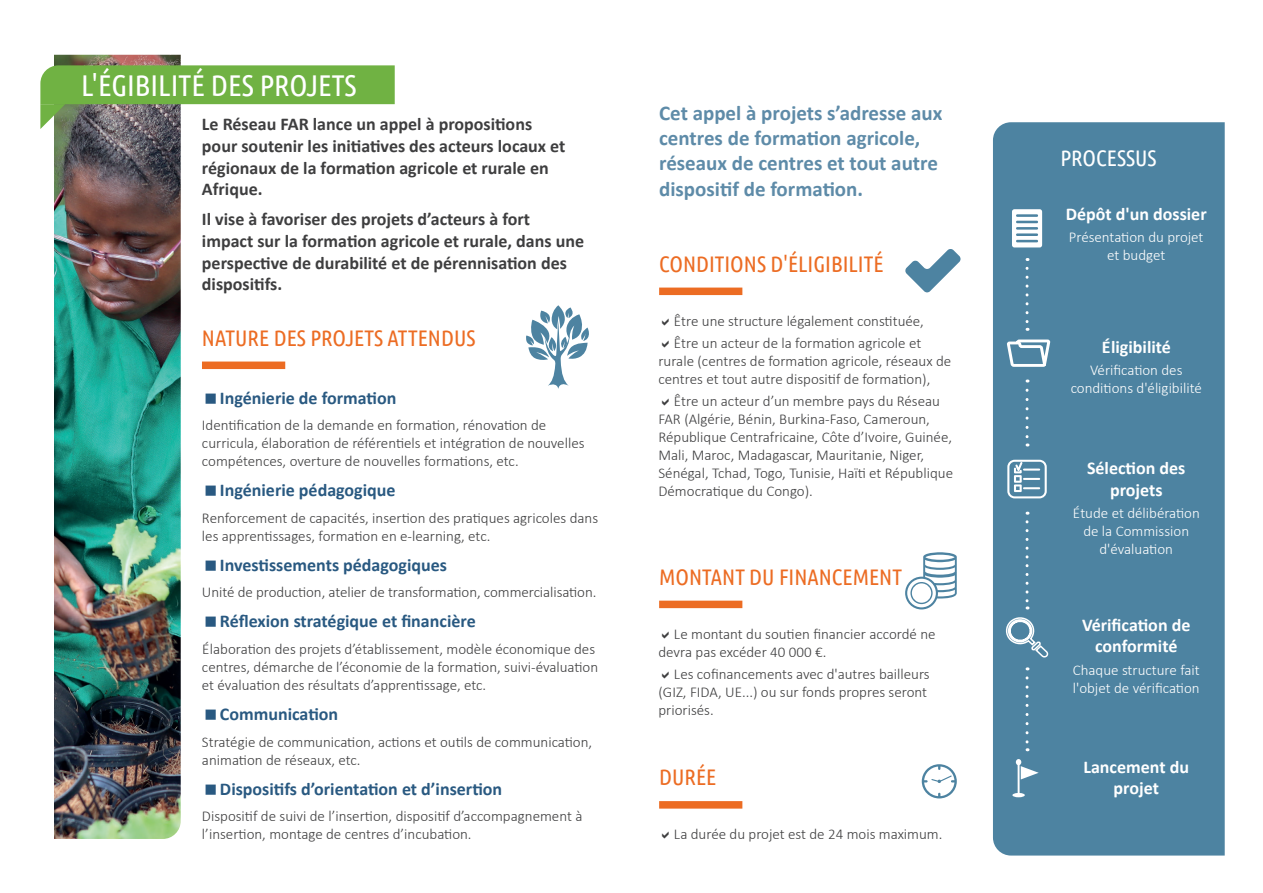
<style>
.page{position:relative;width:1263px;height:893px;background:#fff}
.page>*{position:absolute;margin:0;border:0;box-sizing:border-box;transform-origin:0 0}
.t1{font:30px "Ubuntu Condensed";color:#fff}
.t2{font:22.5px "Ubuntu Condensed";color:#ec6c23}
.t3{font:22.5px "Ubuntu Condensed";color:#fff}
.t4{font:700 21px/25.2px "Calibri";color:#5e8ba8}
.t5{font:700 18px/21.6px "Calibri";color:#3e3e3f}
.t6{font:700 18px "Calibri";color:#295981}
.t7{font:700 18px/21.6px "Calibri";color:#fff;text-align:center}
.t8{font:300 15px/18px "Calibri";color:#3e3e3f}
.t9{font:300 15px/18px "Calibri";color:#fff;text-align:center}
</style>
<div class="page">
<svg style="left:526px;top:305px;width:63px;height:84px"></svg>
<div style="left:993px;top:122px;width:232px;height:733px;background:#4d83a1"></div>
<svg style="left:1012px;top:209px;width:30px;height:38px"></svg>
<svg style="left:1025px;top:390px;width:3px;height:56px"></svg>
<svg style="left:1025px;top:522px;width:3px;height:87px"></svg>
<svg style="left:1025px;top:678px;width:3px;height:73px"></svg>
<svg style="left:1006px;top:268px;width:45px;height:114px;background:#5f8faa"></svg>
<svg style="left:1005px;top:615px;width:45px;height:43px;background:#729db5"></svg>
<svg style="left:1007px;top:460px;width:40px;height:38px"></svg>
<svg style="left:1012px;top:759px;width:27px;height:38px"></svg>
<div style="left:202px;top:362px;width:83px;height:7px;background:#ec6c23"></div>
<img style="left:54px;top:55px;width:127px;height:784px">
<div style="left:659px;top:288px;width:83px;height:7px;background:#ec6c23"></div>
<div style="left:659px;top:601px;width:83px;height:7px;background:#ec6c23"></div>
<div style="left:659px;top:801px;width:83px;height:8px;background:#ec6c23"></div>
<svg style="left:905px;top:552px;width:52px;height:57px"></svg>
<svg style="left:922px;top:764px;width:35px;height:34px"></svg>
<svg style="left:905px;top:249px;width:56px;height:44px"></svg>
<svg style="left:40px;top:65px;width:355px;height:64px"></svg>
<h1 class="t1" style="left:81px;top:67px;width:277px">L'ÉGIBILITÉ DES PROJETS</h1>
<p class="t5" style="left:202px;top:113px;width:365px">Le Réseau FAR lance un appel à propositions pour soutenir les initiatives des acteurs locaux et régionaux de la formation agricole et rurale en Afrique.</p>
<p class="t5" style="left:202px;top:208px;width:384px">Il vise à favoriser des projets d’acteurs à fort impact sur la formation agricole et rurale, dans une perspective de durabilité et de pérennisation des dispositifs.</p>
<h2 class="t2" style="left:202px;top:324px;width:275px">NATURE DES PROJETS ATTENDUS</h2>
<p class="t6" style="left:220px;top:385px;width:178px">Ingénierie de formation</p>
<p class="t8" style="left:202px;top:416px;width:384px">Identification de la demande en formation, rénovation de curricula, élaboration de référentiels et intégration de nouvelles compétences, overture de nouvelles formations, etc.</p>
<p class="t6" style="left:220px;top:477px;width:177px">Ingénierie pédagogique</p>
<p class="t8" style="left:202px;top:508px;width:398px">Renforcement de capacités, insertion des pratiques agricoles dans les apprentissages, formation en e-learning, etc.</p>
<p class="t6" style="left:220px;top:552px;width:229px">Investissements pédagogiques</p>
<p class="t8" style="left:202px;top:583px;width:396px">Unité de production, atelier de transformation, commercialisation.</p>
<p class="t6" style="left:220px;top:609px;width:257px">Réflexion stratégique et financière</p>
<p class="t8" style="left:202px;top:640px;width:398px">Élaboration des projets d’établissement, modèle économique des centres, démarche de l’économie de la formation, suivi-évaluation et évaluation des résultats d’apprentissage, etc.</p>
<p class="t6" style="left:220px;top:701px;width:120px">Communication</p>
<p class="t8" style="left:202px;top:732px;width:392px">Stratégie de communication, actions et outils de communication, animation de réseaux, etc.</p>
<p class="t6" style="left:220px;top:776px;width:284px">Dispositifs d’orientation et d’insertion</p>
<p class="t8" style="left:202px;top:807px;width:382px">Dispositif de suivi de l’insertion, dispositif d’accompagnement à l’insertion, montage de centres d’incubation.</p>
<h3 class="t4" style="left:659px;top:100px;width:285px">Cet appel à projets s’adresse aux centres de formation agricole, réseaux de centres et tout autre dispositif de formation.</h3>
<h2 class="t2" style="left:659px;top:250px;width:226px">CONDITIONS D'ÉLIGIBILITÉ</h2>
<p class="t8" style="left:674px;top:309px;width:252px;line-height:22.2px">Être une structure légalement constituée,<br>Être un acteur de la formation agricole et</p>
<p class="t8" style="left:658px;top:352px;width:294px">rurale (centres de formation agricole, réseaux de centres et tout autre dispositif de formation),</p>
<p class="t8" style="left:658px;top:392px;width:296px;text-indent:15px">Être un acteur d’un membre pays du Réseau FAR (Algérie, Bénin, Burkina-Faso, Cameroun, République Centrafricaine, Côte d’Ivoire, Guinée, Mali, Maroc, Madagascar, Mauritanie, Niger, Sénégal, Tchad, Togo, Tunisie, Haïti et République Démocratique du Congo).</p>
<h2 class="t2" style="left:659px;top:563px;width:244px">MONTANT DU FINANCEMENT</h2>
<p class="t8" style="left:658px;top:624px;width:279px;text-indent:15px">Le montant du soutien financier accordé ne devra pas excéder 40 000 €.</p>
<p class="t8" style="left:658px;top:665px;width:273px;text-indent:15px">Les cofinancements avec d'autres bailleurs (GIZ, FIDA, UE...) ou sur fonds propres seront priorisés.</p>
<h2 class="t2" style="left:659px;top:763px;width:59px">DURÉE</h2>
<p class="t8" style="left:674px;top:825px;width:270px">La durée du projet est de 24 mois maximum.</p>
<h2 class="t3" style="left:1060px;top:144px;width:98px">PROCESSUS</h2>
<p class="t7" style="left:1066px;top:203px;width:142px">Dépôt d'un dossier</p>
<p class="t9" style="left:1069px;top:228px;width:136px">Présentation du projet et budget</p>
<p class="t7" style="left:1102px;top:336px;width:70px">Éligibilité</p>
<p class="t9" style="left:1071px;top:361px;width:133px">Vérification des conditions d'éligibilité</p>
<p class="t7" style="left:1087px;top:457px;width:100px">Sélection des projets</p>
<p class="t9" style="left:1073px;top:504px;width:129px">Étude et délibération de la Commission d'évaluation</p>
<p class="t7" style="left:1082px;top:614px;width:110px">Vérification de conformité</p>
<p class="t9" style="left:1073px;top:660px;width:129px;text-align:left">Chaque structure fait l'objet de vérification</p>
<p class="t7" style="left:1083px;top:755px;width:107px">Lancement du projet</p>
</div>
